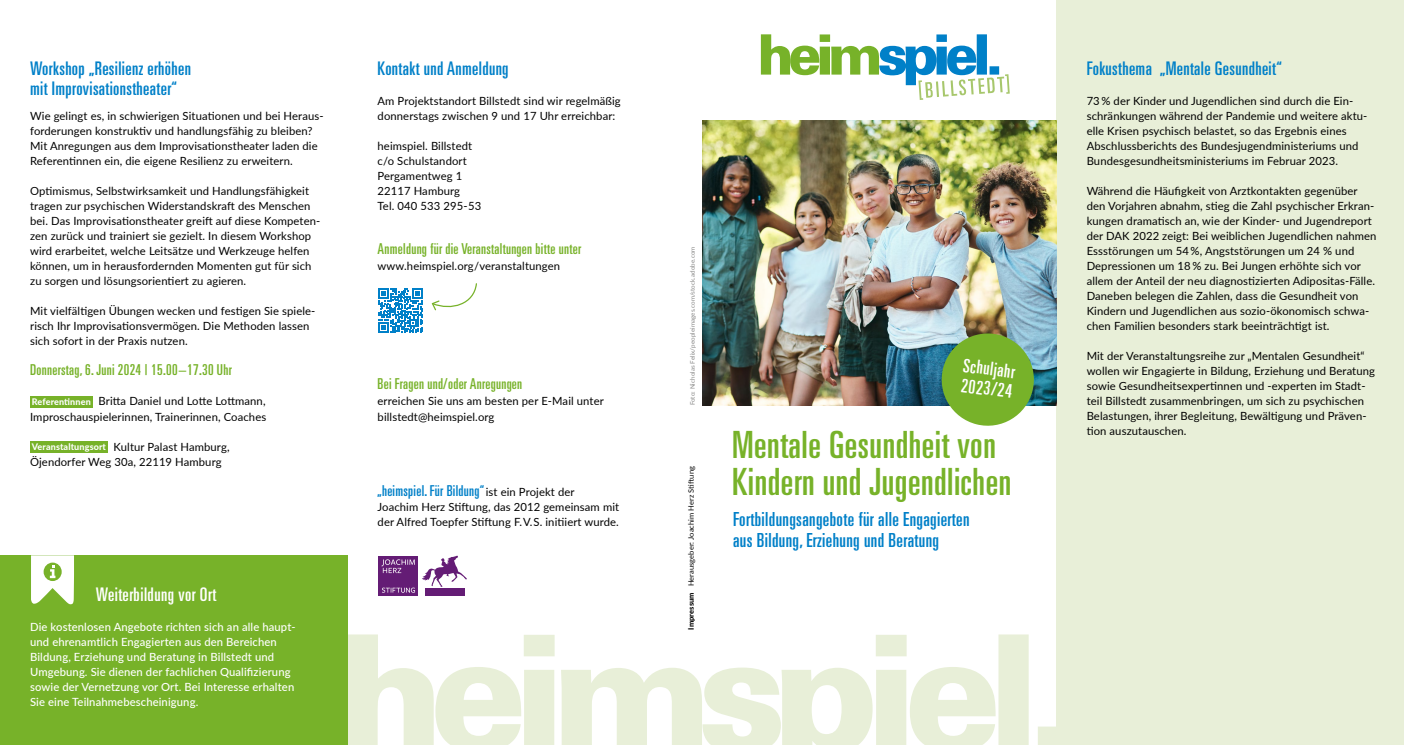
<style>
.page{position:relative;width:1404px;height:745px;background:#fff}
.page>*{position:absolute;margin:0;border:0;box-sizing:border-box;transform-origin:0 0}
.t1{font:ultra-condensed 37.5px/36.9px "Univers LT Std";letter-spacing:.015em;color:#77b229}
.t2{font:ultra-condensed 19.38px/21.2px "Univers LT Std";letter-spacing:.02em;color:#0080c8}
.t3{font:ultra-condensed 18.75px/20px "Univers LT Std";letter-spacing:.02em;color:#0080c8}
.t4{font:ultra-condensed 18.75px/20px "Univers LT Std";letter-spacing:.025em;color:#fff}
.t5{font:ultra-condensed 15px "Univers LT Std";letter-spacing:.02em;color:#77b229}
.t6{font:ultra-condensed 15px "Univers LT Std";letter-spacing:.02em;color:#0080c8}
.t7{font:11.25px/15px "Lato";letter-spacing:.01em;color:#000}
.t8{font:500 11.25px/15px "Lato";letter-spacing:.01em;color:#fff}
.t9{font:7.5px "Lato";letter-spacing:.01em;color:#000}
.t10{font:6.25px "Lato";letter-spacing:.01em;color:#878786}
.s1{font-weight:800;font-size:9px;color:#fff}
.s2{font-family:"Lato";font-stretch:normal;font-size:11.25px;color:#000}
.s3{font-weight:800}
</style>
<div class="page">
<svg style="left:760px;top:34px;width:249px;height:66px"></svg>
<svg style="left:347px;top:634px;width:709px;height:110px;fill:#e8efd8"></svg>
<div style="left:1056px;top:0;width:347px;height:744px;background:#e8efd8"></div>
<img style="left:702px;top:120px;width:354px;height:285px">
<div style="left:30px;top:396px;width:63px;height:11px;background:#77b229"></div>
<div style="left:30px;top:441px;width:78px;height:11px;background:#77b229"></div>
<svg style="left:936px;top:328px;width:102px;height:98px;background:#81b35b"></svg>
<svg style="left:378px;top:288px;width:45px;height:44px"></svg>
<svg style="left:431px;top:283px;width:46px;height:28px"></svg>
<div style="left:378px;top:555px;width:40px;height:40px;background:#641c75"></div>
<div style="left:425px;top:587px;width:39px;height:8px;background:#641c75"></div>
<svg style="left:381px;top:559px;width:34px;height:13px"></svg>
<svg style="left:382px;top:587px;width:33px;height:5px"></svg>
<svg style="left:422px;top:555px;width:45px;height:31px"></svg>
<div style="left:0;top:555px;width:347px;height:189px;background:#77b229"></div>
<svg style="left:31px;top:555px;width:43px;height:49px"></svg>
<h3 class="t3" style="left:30px;top:58px;width:162px">Workshop „Resilienz erhöhen mit Improvisationstheater“</h3>
<p class="t7" style="left:30px;top:108px;width:295px">Wie gelingt es, in schwierigen Situationen und bei Heraus&shy;forderungen konstruktiv und handlungsfähig zu bleiben?<br>Mit Anregungen aus dem Improvisationstheater laden die Referentinnen ein, die eigene Resilienz zu erweitern.</p>
<p class="t7" style="left:30px;top:183px;width:292px">Optimismus, Selbstwirksamkeit und Handlungsfähigkeit tragen zur psychischen Widerstandskraft des Menschen bei. Das Improvisationstheater greift auf diese Kompeten&shy;zen zurück und trainiert sie gezielt. In diesem Workshop wird erarbeitet, welche Leitsätze und Werkzeuge helfen können, um in herausfordernden Momenten gut für sich zu sorgen und lösungsorientiert zu agieren.</p>
<p class="t7" style="left:30px;top:303px;width:287px">Mit vielfältigen Übungen wecken und festigen Sie spiele&shy;risch Ihr Improvisationsvermögen. Die Methoden lassen sich sofort in der Praxis nutzen.</p>
<h3 class="t5" style="left:30px;top:361px;width:203px">Donnerstag, 6. Juni 2024 | 15.00–17.30 Uhr</h3>
<p class="t7" style="left:30px;top:393px;width:237px"><span class="s1">Referentinnen</span> Britta Daniel und Lotte Lottmann,<br>Improschauspielerinnen, Trainerinnen, Coaches</p>
<p class="t7" style="left:30px;top:438px;width:201px"><span class="s1">Veranstaltungsort</span> Kultur Palast Hamburg,<br>Öjendorfer Weg 30a, 22119 Hamburg</p>
<h3 class="t4" style="left:96px;top:583px;width:122px">Weiterbildung vor Ort</h3>
<p class="t8" style="left:30px;top:618px;width:267px">Die kostenlosen Angebote richten sich an alle haupt&shy;und ehrenamtlich Engagierten aus den Bereichen Bildung, Erziehung und Beratung in Billstedt und Um-gebung. Sie dienen der fachlichen Qualifizierung sowie der Vernetzung vor Ort. Bei Interesse erhalten Sie eine Teilnahmebescheinigung.</p>
<h3 class="t3" style="left:377px;top:58px;width:132px">Kontakt und Anmeldung</h3>
<p class="t7" style="left:377px;top:93px;width:245px">Am Projektstandort Billstedt sind wir regelmäßig donnerstags zwischen 9 und 17 Uhr erreichbar:</p>
<p class="t7" style="left:377px;top:138px;width:105px">heimspiel. Billstedt c/o Schulstandort<br>Pergamentweg 1<br>22117 Hamburg<br>Tel. 040 533 295-53</p>
<h3 class="t5" style="left:377px;top:240px;width:205px">Anmeldung für die Veranstaltungen bitte unter</h3>
<p class="t7" style="left:377px;top:258px;width:184px">www.heimspiel.org/veranstaltungen</p>
<h3 class="t5" style="left:377px;top:375px;width:146px">Bei Fragen und/oder Anregungen</h3>
<p class="t7" style="left:377px;top:393px;width:228px">erreichen Sie uns am besten per E-Mail unter billstedt@heimspiel.org</p>
<h3 class="t6" style="left:377px;top:481px;width:198px">„heimspiel. Für Bildung“ <span class="s2">ist ein Projekt der</span></h3>
<p class="t7" style="left:377px;top:498px;width:243px">Joachim Herz Stiftung, das 2012 gemeinsam mit der Alfred Toepfer Stiftung F. V. S. initiiert wurde.</p>
<p class="t10" style="left:688px;top:405px;width:160px;rotate:-90deg">Foto: Nicholas Felix/peopleimages.com/stock.adobe.com</p>
<p class="t9" style="left:685px;top:629px;width:165px;rotate:-90deg"><span class="s3">Impressum</span> Herausgeber: Joachim Herz Stiftung</p>
<h3 class="t4" style="left:964px;top:355px;width:54px;rotate:7deg">Schuljahr<br>2023/24</h3>
<h1 class="t1" style="left:732px;top:426px;width:280px">Mentale Gesundheit von<br>Kindern und Jugendlichen</h1>
<h2 class="t2" style="left:733px;top:507px;width:238px">Fortbildungsangebote für alle Engagierten aus Bildung, Erziehung und Beratung</h2>
<h3 class="t3" style="left:1086px;top:58px;width:196px">Fokusthema „Mentale Gesundheit“</h3>
<p class="t7" style="left:1086px;top:93px;width:281px">73 % der Kinder und Jugendlichen sind durch die Ein&shy;schränkungen während der Pandemie und weitere aktu&shy;elle Krisen psychisch belastet, so das Ergebnis eines Abschlussberichts des Bundesjugendministeriums und Bundesgesundheitsministeriums im Februar 2023.</p>
<p class="t7" style="left:1086px;top:183px;width:291px">Während die Häufigkeit von Arztkontakten gegenüber den Vorjahren abnahm, stieg die Zahl psychischer Erkran&shy;kungen dramatisch an, wie der Kinder- und Jugendreport der DAK 2022 zeigt: Bei weiblichen Jugendlichen nahmen Essstörungen um 54 %, Angststörungen um 24 % und Depressionen um 18 % zu. Bei Jungen erhöhte sich vor allem der Anteil der neu diagnostizierten Adipositas-Fälle.<br>Daneben belegen die Zahlen, dass die Gesundheit von Kindern und Jugendlichen aus sozio-ökonomisch schwa&shy;chen Familien besonders stark beeinträchtigt ist.</p>
<p class="t7" style="left:1086px;top:348px;width:290px">Mit der Veranstaltungsreihe zur „Mentalen Gesundheit“ wollen wir Engagierte in Bildung, Erziehung und Beratung sowie Gesundheitsexpertinnen und -experten im Stadt&shy;teil Billstedt zusammenbringen, um sich zu psychischen Belastungen, ihrer Begleitung, Bewältigung und Präven&shy;tion auszutauschen.</p>
</div>
